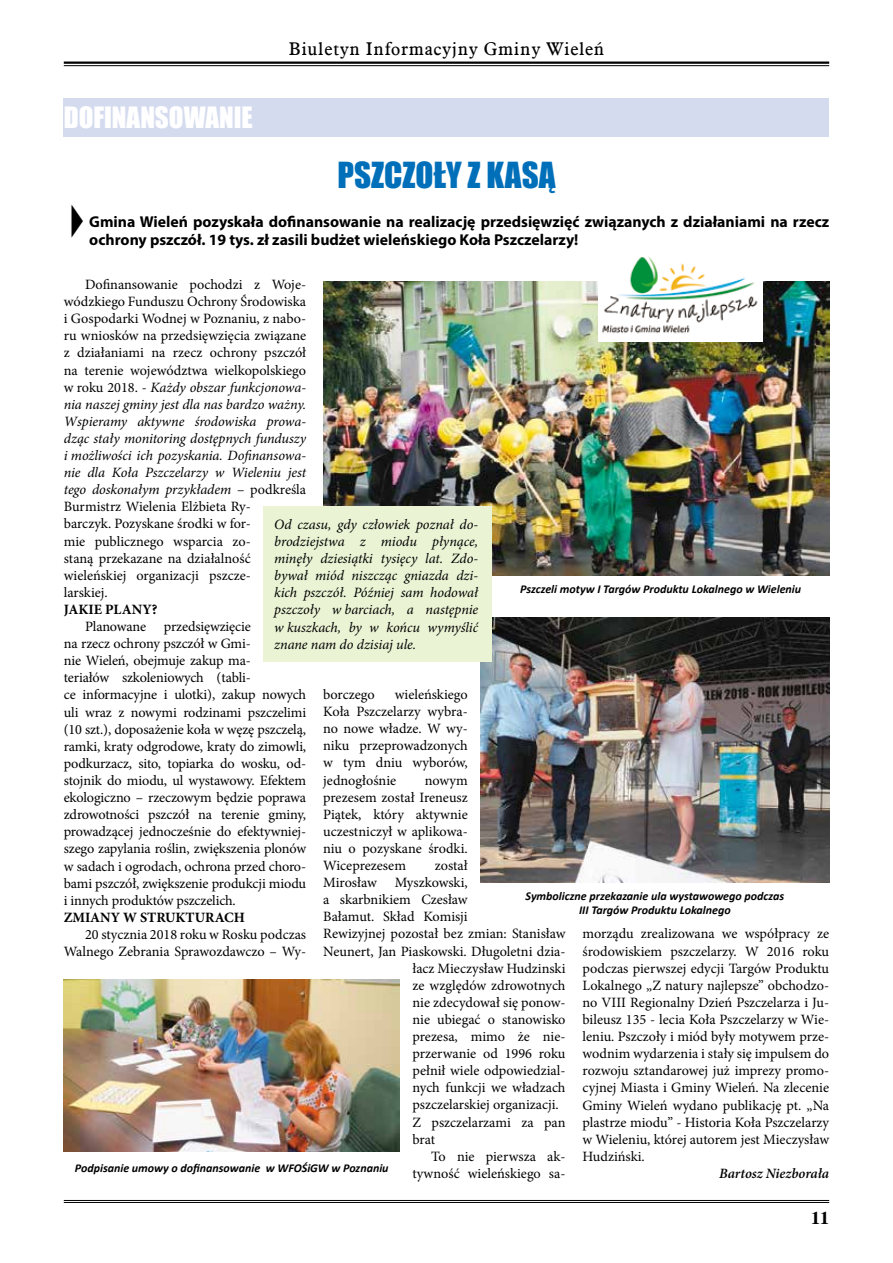
<style>
.page{position:relative;width:893px;height:1263px;background:#fff}
.page>*{position:absolute;margin:0;border:0;box-sizing:border-box;transform-origin:0 0}
.t1{font:33px "Impact";color:#006fb9}
.t2{font:27px "Impact";color:#fff}
.t3{font:18px "Aldine 721 EU";letter-spacing:.04em;color:#000}
.t4{font:700 18px "Dutch 801 EU";color:#000}
.t5{font:700 15.75px/18.9px "Myriad Pro";color:#000}
.t6{font:14.25px/17.1px "Minion Pro";letter-spacing:-.005em;color:#000;text-align:justify}
.t7{font:italic 14.25px/17.1px "Minion Pro";letter-spacing:-.005em;color:#000;text-align:justify}
.t8{font:700 14.25px "Minion Pro";color:#000}
.t9{font:italic 600 14.25px "Minion Pro";color:#000}
.t10{font:italic 700 12px/14.4px "Calibri";color:#000;text-align:center}
.s1{font-style:italic}
</style>
<div class="page">
<hr style="left:64px;top:1200px;width:765px;height:1px;background:#000">
<hr style="left:64px;top:1202px;width:765px;height:1px;background:#000">
<div style="left:64px;top:98px;width:765px;height:39px;background:#d5dbef"></div>
<hr style="left:64px;top:62px;width:765px;height:2px;background:#000">
<hr style="left:64px;top:65px;width:765px;height:1px;background:#000">
<img style="left:323px;top:282px;width:506px;height:293px">
<img style="left:64px;top:979px;width:336px;height:172px">
<img style="left:480px;top:618px;width:349px;height:264px">
<div style="left:264px;top:506px;width:228px;height:155px;background:#eaf3d4"></div>
<img style="left:598px;top:256px;width:164px;height:86px">
<h2 class="t2" style="left:64px;top:96px;width:190px">DOFINANSOWANIE</h2>
<p class="t3" style="left:289px;top:38px;width:317px">Biuletyn Informacyjny Gminy Wieleń</p>
<h1 class="t1" style="left:337px;top:149px;width:220px">PSZCZOŁY Z KASĄ</h1>
<p class="t5" style="left:89px;top:211px;width:741px">Gmina Wieleń pozyskała dofinansowanie na realizację przedsięwzięć związanych z działaniami na rzecz ochrony pszczół. 19 tys. zł zasili budżet wieleńskiego Koła Pszczelarzy!</p>
<p class="t6" style="left:64px;top:276px;width:244px;text-align:left;text-indent:21px">Dofinansowanie pochodzi z Woje&shy;wódzkiego Funduszu Ochrony Środowiska i Gospodarki Wodnej w Poznaniu, z nabo&shy;ru wniosków na przedsięwzięcia związane z działaniami na rzecz ochrony pszczół na terenie województwa wielkopolskiego w roku 2018. <span class="s1">- Każdy obszar funkcjonowa&shy;nia naszej gminy jest dla nas bardzo ważny.<br>Wspieramy aktywne środowiska prowa&shy;dząc stały monitoring dostępnych funduszy i możliwości ich pozyskania. Dofinansowa&shy;nie dla Koła Pszczelarzy w Wieleniu jest tego doskonałym przykładem</span> – podkreśla Burmistrz Wielenia Elżbieta Ry-<br>barczyk. Pozyskane środki w for-<br>mie publicznego wsparcia zo-<br>staną przekazane na działalność wieleńskiej organizacji pszcze-<br>larskiej.</p>
<p class="t8" style="left:64px;top:599px;width:95px">JAKIE PLANY?</p>
<p class="t6" style="left:85px;top:618px;width:63px">Planowane</p>
<p class="t7" style="left:274px;top:516px;width:205px">Od czasu, gdy człowiek poznał do&shy;brodziejstwa z miodu płynące, minęły dziesiątki tysięcy lat. Zdo&shy;bywał miód niszcząc gniazda dzi&shy;kich pszczół. Później sam hodował pszczoły w barciach, a następnie w kuszkach, by w końcu wymyślić znane nam do dzisiaj ule.</p>
<p class="t10" style="left:520px;top:581px;width:283px">Pszczeli motyw I Targów Produktu Lokalnego w Wieleniu</p>
<p class="t6" style="left:64px;top:618px;width:244px;text-align:left;text-indent:100px">przedsięwzięcie<br>na rzecz ochrony pszczół w Gmi-<br>nie Wieleń, obejmuje zakup ma-<br>teriałów szkoleniowych (tabli-<br>ce informacyjne i ulotki), zakup nowych uli wraz z nowymi rodzinami pszczelimi (10 szt.), doposażenie koła w węzę pszczelą, ramki, kraty odgrodowe, kraty do zimowli, podkurzacz, sito, topiarka do wosku, od&shy;stojnik do miodu, ul wystawowy. Efektem ekologiczno – rzeczowym będzie poprawa zdrowotności pszczół na terenie gminy, prowadzącej jednocześnie do efektywniej&shy;szego zapylania roślin, zwiększenia plonów w sadach i ogrodach, ochrona przed choro&shy;bami pszczół, zwiększenie produkcji miodu i innych produktów pszczelich.</p>
<p class="t8" style="left:64px;top:907px;width:183px">ZMIANY W STRUKTURACH</p>
<p class="t6" style="left:64px;top:926px;width:244px;text-align:right">20 stycznia 2018 roku w Rosku podczas<br>Walnego Zebrania Sprawozdawczo – Wy-</p>
<p class="t6" style="left:323px;top:686px;width:146px;text-indent:72px">wieleńskiego Koła Pszczelarzy wybra&shy;no nowe władze. W wy&shy;niku przeprowadzonych w tym dniu wyborów, jednogłośnie</p>
<p class="t6" style="left:323px;top:686px;width:53px">borczego</p>
<p class="t6" style="left:323px;top:771px;width:146px;text-indent:102px">nowym prezesem został Ireneusz Piątek, który aktywnie uczestniczył w aplikowa&shy;niu o pozyskane środki.<br>Wiceprezesem</p>
<p class="t6" style="left:435px;top:857px;width:34px">został</p>
<p class="t6" style="left:323px;top:874px;width:55px">Mirosław</p>
<p class="t6" style="left:395px;top:874px;width:75px">Myszkowski,</p>
<p class="t6" style="left:323px;top:891px;width:146px">a skarbnikiem Czesław</p>
<p class="t6" style="left:323px;top:908px;width:146px">Bałamut. Skład Komisji</p>
<p class="t6" style="left:323px;top:925px;width:244px">Rewizyjnej pozostał bez zmian: Stanisław</p>
<p class="t6" style="left:323px;top:942px;width:244px">Neunert, Jan Piaskowski. Długoletni dzia-</p>
<p class="t6" style="left:412px;top:959px;width:155px">łacz Mieczysław Hudzinski</p>
<p class="t6" style="left:412px;top:977px;width:155px">ze względów zdrowotnych</p>
<p class="t6" style="left:412px;top:994px;width:155px">nie zdecydował się ponow-</p>
<p class="t6" style="left:412px;top:1011px;width:155px">nie ubiegać o stanowisko</p>
<p class="t6" style="left:412px;top:1028px;width:155px">prezesa, mimo że nie-</p>
<p class="t6" style="left:412px;top:1045px;width:155px">przerwanie od 1996 roku</p>
<p class="t6" style="left:412px;top:1062px;width:155px">pełnił wiele odpowiedzial-</p>
<p class="t6" style="left:412px;top:1079px;width:155px">nych funkcji we władzach</p>
<p class="t6" style="left:412px;top:1096px;width:148px">pszczelarskiej organizacji.</p>
<p class="t6" style="left:412px;top:1113px;width:155px">Z pszczelarzami za pan</p>
<p class="t6" style="left:412px;top:1130px;width:24px">brat</p>
<p class="t6" style="left:431px;top:1148px;width:136px">To nie pierwsza ak-</p>
<p class="t6" style="left:412px;top:1165px;width:155px">tywność wieleńskiego sa-</p>
<p class="t10" style="left:526px;top:888px;width:260px">Symboliczne przekazanie ula wystawowego podczas<br>III Targów Produktu Lokalnego</p>
<p class="t6" style="left:583px;top:925px;width:248px">morządu zrealizowana we współpracy ze środowiskiem pszczelarzy. W 2016 roku podczas pierwszej edycji Targów Produktu Lokalnego „Z natury najlepsze” obchodzo&shy;no VIII Regionalny Dzień Pszczelarza i Ju&shy;bileusz 135 - lecia Koła Pszczelarzy w Wie&shy;leniu. Pszczoły i miód były motywem prze&shy;wodnim wydarzenia i stały się impulsem do rozwoju sztandarowej już imprezy promo&shy;cyjnej Miasta i Gminy Wieleń. Na zlecenie Gminy Wieleń wydano publikację pt. „Na plastrze miodu” - Historia Koła Pszczelarzy w Wieleniu, której autorem jest Mieczysław Hudziński.</p>
<p class="t9" style="left:719px;top:1163px;width:112px">Bartosz Niezborała</p>
<p class="t10" style="left:75px;top:1160px;width:315px">Podpisanie umowy o dofinansowanie w WFOŚiGW w Poznaniu</p>
<p class="t4" style="left:811px;top:1207px;width:19px">11</p>
</div>
